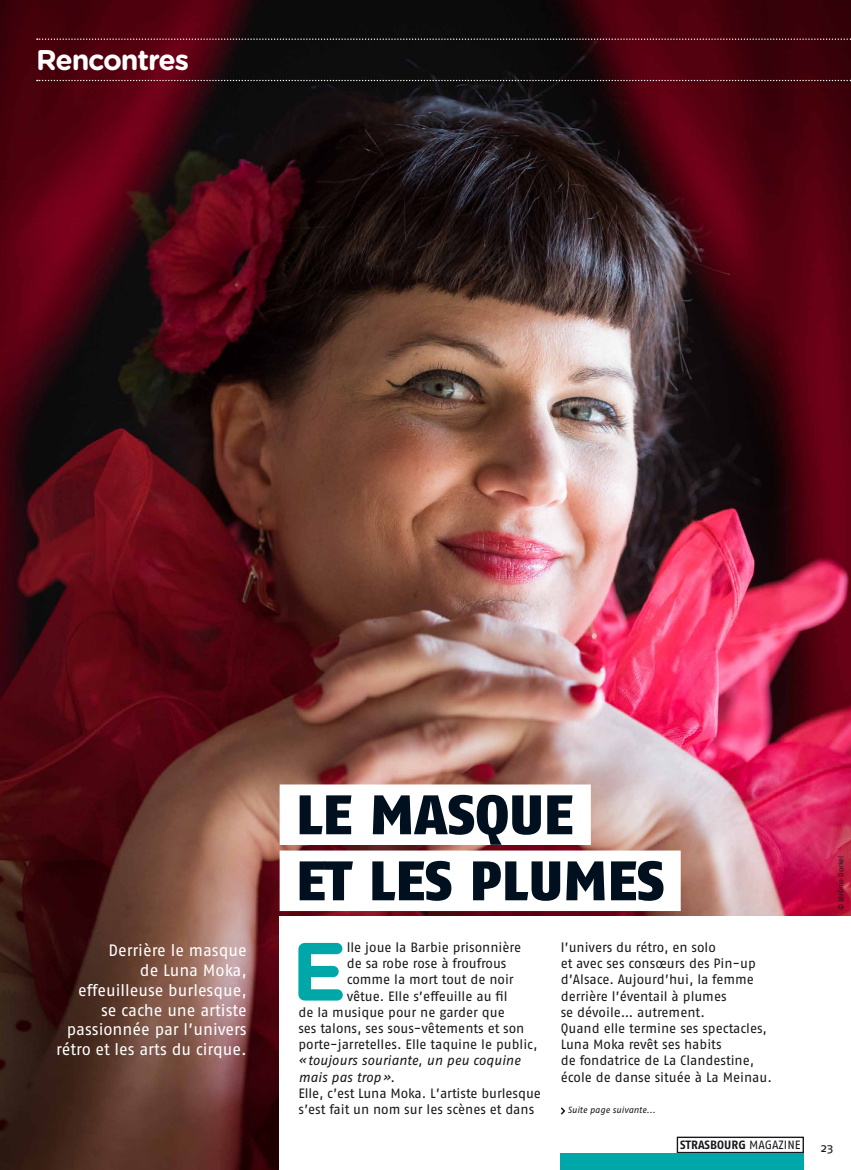
<style>
.page{position:relative;width:851px;height:1170px;background:#fff}
.page>*{position:absolute;margin:0;border:0;box-sizing:border-box;transform-origin:0 0}
.t1{font:700 82.35px "Gotham Rounded";color:#00a7a9}
.t2{font:900 55.5px/66px "Fago No";color:#00101f}
.t3{font:700 28.5px "Gotham Rounded";letter-spacing:-.04em;color:#fff}
.t4{font:16.5px/19.8px "Fago No";color:#fff;text-align:right}
.t5{font:13.5px/16.2px "Fago No";color:#1a171c}
.t6{font:700 12px "Fago No";color:#1a171c}
.t7{font:12px "Fago No";color:#1a171c}
.t8{font:12px "Fago Ex";color:#1a171c}
.t9{font:italic 9px "Fago No";letter-spacing:-.005em;color:#1a171c}
.t10{font:7.5px "Fago No";color:#1a171c}
.s1{font-style:italic}
</style>
<div class="page">
<img style="left:0;top:0;width:850px;height:1169px">
<div style="left:279px;top:916px;width:571px;height:253px;background:#fff"></div>
<div style="left:279px;top:784px;width:311px;height:60px;background:#fff"></div>
<div style="left:279px;top:850px;width:401px;height:60px;background:#fff"></div>
<div style="left:676px;top:1136px;width:127px;height:17px;border:1px solid #1a171c"></div>
<div style="left:560px;top:1153px;width:243px;height:16px;background:#00a7a9"></div>
<svg style="left:37px;top:80px;width:813px;height:1px"></svg>
<svg style="left:37px;top:38px;width:814px;height:2px;background:#624348"></svg>
<svg style="left:560px;top:1107px;width:5px;height:8px"></svg>
<h3 class="t3" style="left:36px;top:39px;width:154px">Rencontres</h3>
<p class="t4" style="left:56px;top:940px;width:192px">Derrière le masque<br>de Luna Moka, effeuilleuse burlesque,<br>se cache une artiste passionnée par l’univers rétro et les arts du cirque.</p>
<h2 class="t2" style="left:296px;top:780px;width:370px">LE MASQUE<br>ET LES PLUMES</h2>
<h1 class="t1" style="left:291px;top:910px;width:57px">E</h1>
<p class="t5" style="left:346px;top:938px;width:176px">lle joue la Barbie prisonnière</p>
<p class="t5" style="left:346px;top:955px;width:161px">de sa robe rose à froufrous</p>
<p class="t5" style="left:346px;top:971px;width:168px">comme la mort tout de noir</p>
<p class="t5" style="left:346px;top:987px;width:162px">vêtue. Elle s’effeuille au fil</p>
<p class="t5" style="left:298px;top:1003px;width:208px">de la musique pour ne garder que</p>
<p class="t5" style="left:298px;top:1019px;width:227px">ses talons, ses sous-vêtements et son</p>
<p class="t5" style="left:298px;top:1036px;width:240px">porte-jarretelles. Elle taquine le public,</p>
<p class="t5" style="left:298px;top:1052px;width:244px"><span class="s1">«toujours souriante, un peu coquine mais pas trop»</span>.<br>Elle, c’est Luna Moka. L’artiste burlesque s’est fait un nom sur les scènes et dans</p>
<p class="t5" style="left:560px;top:938px;width:213px">l’univers du rétro, en solo<br>et avec ses consœurs des Pin-up d’Alsace. Aujourd’hui, la femme derrière l’éventail à plumes<br>se dévoile… autrement.<br>Quand elle termine ses spectacles,<br>Luna Moka revêt ses habits<br>de fondatrice de La Clandestine, école de danse située à La Meinau.</p>
<p class="t9" style="left:567px;top:1104px;width:89px">Suite page suivante...</p>
<p class="t10" style="left:836px;top:910px;width:56px;rotate:-90deg">© Jérôme Dorkel</p>
<p class="t6" style="left:680px;top:1137px;width:8px">STRASBOURG</p>
<p class="t7" style="left:749px;top:1138px;width:8px">maga</p>
<p class="t7" style="left:778px;top:1138px;width:12px">zine</p>
<p class="t8" style="left:820px;top:1140px;width:14px">23</p>
</div>
